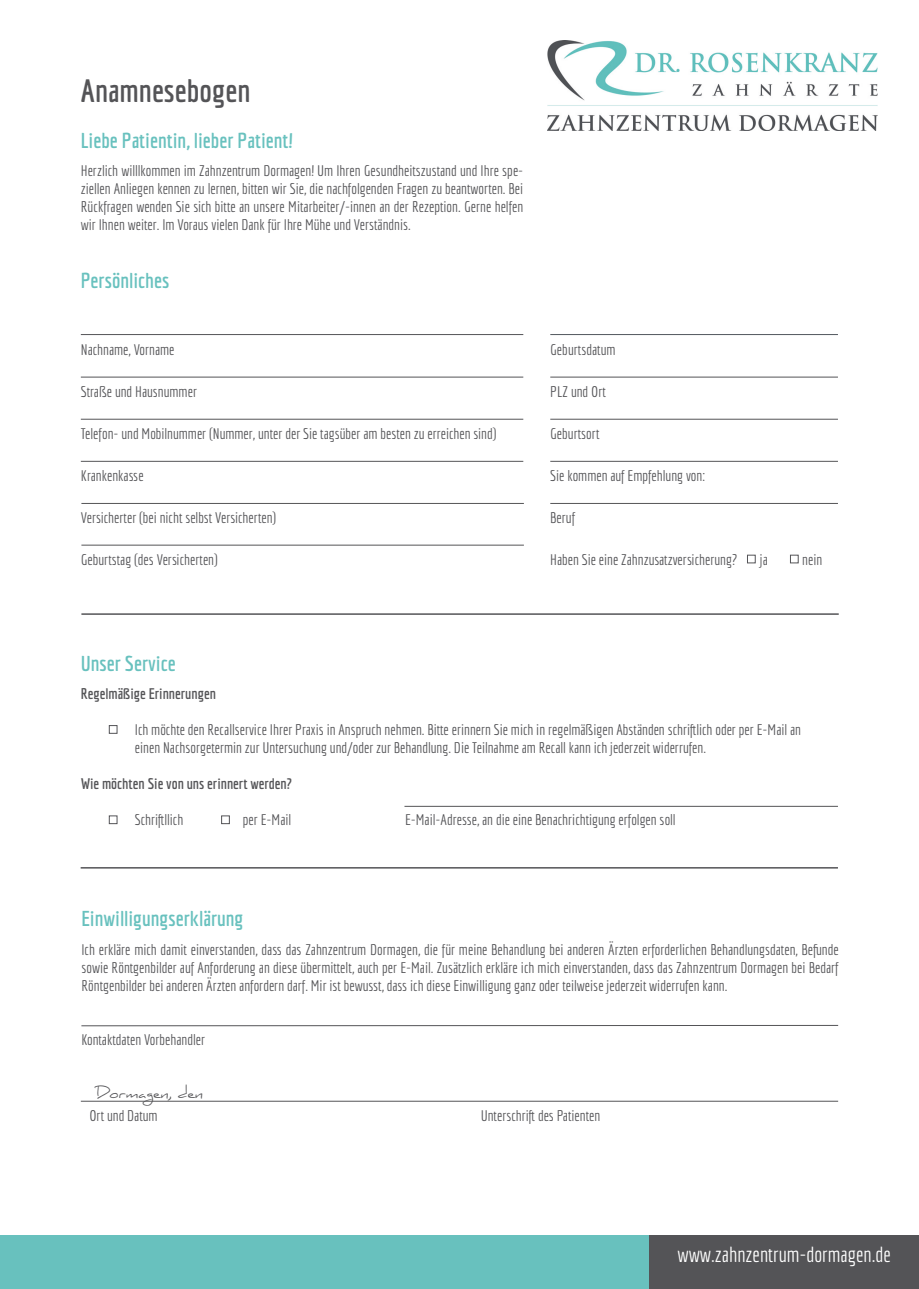
<style>
.page{position:relative;width:919px;height:1289px;background:#fff}
.page>*{position:absolute;margin:0;border:0;box-sizing:border-box;transform-origin:0 0}
.t1{font:700 31.5px "Economica";color:#545457}
.t2{font:700 21px "Economica";color:#68c1be}
.t3{font:21px "Economica";color:#fff}
.t4{font:15px/18px "Economica";color:#545457;text-align:justify}
.t5{font:700 15px "Economica";color:#545457}
.t6{font:15px "Daniel";color:#545457}
</style>
<div class="page">
<div style="left:109px;top:815px;width:8px;height:8px;border:1px solid #545457"></div>
<hr style="left:81px;top:1025px;width:757px;height:1px;background:#545457">
<div style="left:109px;top:725px;width:8px;height:8px;border:1px solid #545457"></div>
<div style="left:0;top:1235px;width:649px;height:53px;background:#68c1be"></div>
<div style="left:649px;top:1235px;width:269px;height:53px;background:#545457"></div>
<div style="left:747px;top:555px;width:8px;height:8px;border:1px solid #545457"></div>
<div style="left:790px;top:555px;width:8px;height:8px;border:1px solid #545457"></div>
<hr style="left:81px;top:613px;width:757px;height:2px;background:#545457">
<hr style="left:81px;top:867px;width:756px;height:1px;background:#545457">
<hr style="left:404px;top:806px;width:433px;height:1px;background:#545457">
<hr style="left:81px;top:334px;width:442px;height:1px;background:#545457">
<hr style="left:81px;top:419px;width:442px;height:1px;background:#545457">
<hr style="left:81px;top:377px;width:442px;height:1px;background:#545457">
<hr style="left:81px;top:503px;width:443px;height:1px;background:#545457">
<hr style="left:81px;top:545px;width:443px;height:1px;background:#545457">
<hr style="left:81px;top:461px;width:442px;height:1px;background:#545457">
<hr style="left:550px;top:334px;width:287px;height:1px;background:#52575e">
<hr style="left:550px;top:377px;width:287px;height:1px;background:#545457">
<hr style="left:550px;top:419px;width:287px;height:1px;background:#545457">
<hr style="left:550px;top:461px;width:287px;height:1px;background:#545457">
<hr style="left:550px;top:503px;width:287px;height:1px;background:#545457">
<hr style="left:81px;top:1100px;width:757px;height:1px;background:#545457">
<img style="left:547px;top:40px;width:329px;height:90px">
<p class="t1" style="left:81px;top:73px;width:171px">Anamnesebogen</p>
<p class="t2" style="left:81px;top:128px;width:214px">Liebe Patientin, lieber Patient!</p>
<p class="t4" style="left:81px;top:161px;width:444px">Herzlich willlkommen im Zahnzentrum Dormagen! Um Ihren Gesundheitszustand und Ihre spe&shy;ziellen Anliegen kennen zu lernen, bitten wir Sie, die nachfolgenden Fragen zu beantworten. Bei Rückfragen wenden Sie sich bitte an unsere Mitarbeiter/-innen an der Rezeption. Gerne helfen wir Ihnen weiter. Im Voraus vielen Dank für Ihre Mühe und Verständnis.</p>
<p class="t2" style="left:81px;top:268px;width:90px">Persönliches</p>
<p class="t4" style="left:81px;top:340px;width:95px">Nachname, Vorname</p>
<p class="t4" style="left:81px;top:382px;width:118px">Straße und Hausnummer</p>
<p class="t4" style="left:81px;top:424px;width:417px">Telefon- und Mobilnummer (Nummer, unter der Sie tagsüber am besten zu erreichen sind)</p>
<p class="t4" style="left:81px;top:466px;width:64px">Krankenkasse</p>
<p class="t4" style="left:81px;top:508px;width:197px">Versicherter (bei nicht selbst Versicherten)</p>
<p class="t4" style="left:81px;top:550px;width:138px">Geburtstag (des Versicherten)</p>
<p class="t2" style="left:81px;top:651px;width:96px">Unser Service</p>
<p class="t4" style="left:550px;top:340px;width:67px">Geburtsdatum</p>
<p class="t4" style="left:550px;top:382px;width:57px">PLZ und Ort</p>
<p class="t4" style="left:550px;top:424px;width:51px">Geburtsort</p>
<p class="t4" style="left:550px;top:466px;width:156px">Sie kommen auf Empfehlung von:</p>
<p class="t4" style="left:550px;top:508px;width:26px">Beruf</p>
<p class="t4" style="left:550px;top:550px;width:188px">Haben Sie eine Zahnzusatzversicherung?</p>
<p class="t4" style="left:759px;top:550px;width:10px">ja</p>
<p class="t4" style="left:802px;top:550px;width:22px">nein</p>
<p class="t5" style="left:81px;top:685px;width:137px">Regelmäßige Erinnerungen</p>
<p class="t4" style="left:135px;top:720px;width:667px">Ich möchte den Recallservice Ihrer Praxis in Anspruch nehmen. Bitte erinnern Sie mich in regelmäßigen Abständen schriftlich oder per E-Mail an einen Nachsorgetermin zur Untersuchung und/oder zur Behandlung. Die Teilnahme am Recall kann ich jederzeit widerrufen.</p>
<p class="t5" style="left:81px;top:775px;width:212px">Wie möchten Sie von uns erinnert werden?</p>
<p class="t4" style="left:135px;top:810px;width:50px">Schriftllich</p>
<p class="t4" style="left:243px;top:810px;width:50px">per E-Mail</p>
<p class="t4" style="left:405px;top:810px;width:272px">E-Mail-Adresse, an die eine Benachrichtigung erfolgen soll</p>
<p class="t2" style="left:81px;top:906px;width:164px">Einwilligungserklärung</p>
<p class="t4" style="left:81px;top:940px;width:758px">Ich erkläre mich damit einverstanden, dass das Zahnzentrum Dormagen, die für meine Behandlung bei anderen Ärzten erforderlichen Behandlungsdaten, Befunde sowie Röntgenbilder auf Anforderung an diese übermittelt, auch per E-Mail. Zusätzlich erkläre ich mich einverstanden, dass das Zahnzentrum Dormagen bei Bedarf Röntgenbilder bei anderen Ärzten anfordern darf. Mir ist bewusst, dass ich diese Einwilligung ganz oder teilweise jederzeit widerrufen kann.</p>
<p class="t4" style="left:81px;top:1030px;width:125px">Kontaktdaten Vorbehandler</p>
<p class="t6" style="left:96px;top:1083px;width:109px">Dormagen, den</p>
<p class="t4" style="left:89px;top:1106px;width:70px">Ort und Datum</p>
<p class="t4" style="left:480px;top:1106px;width:121px">Unterschrift des Patienten</p>
<p class="t3" style="left:677px;top:1242px;width:215px">www.zahnzentrum-dormagen.de</p>
</div>
